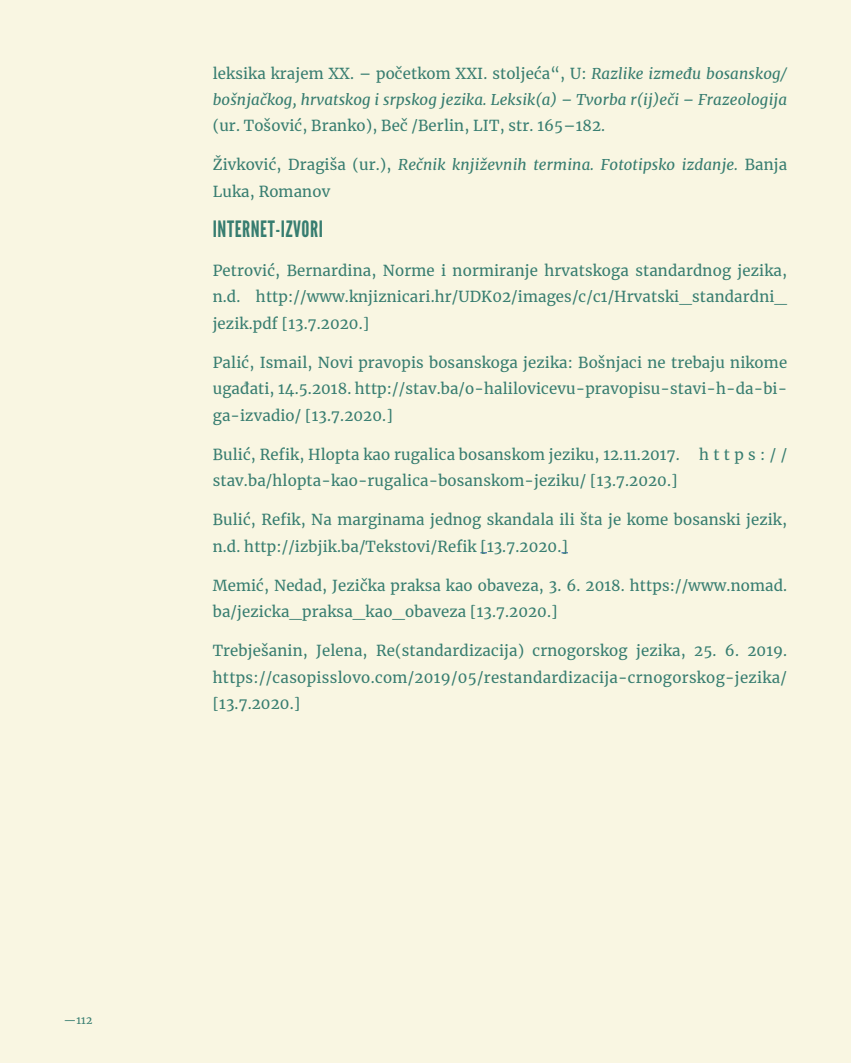
<style>
.page{position:relative;width:851px;height:1063px;background:#fff}
.page>*{position:absolute;margin:0;border:0;box-sizing:border-box;transform-origin:0 0}
.t1{font:22.5px "League Gothic";letter-spacing:.025em;color:#377d70}
.t2{font:15px/26.4px "Merriweather";letter-spacing:.01em;color:#377d70;text-align:justify}
.t3{font:italic 15px/26.4px "Merriweather";letter-spacing:.01em;color:#377d70}
.t4{font:10.5px "Merriweather";color:#377d70}
.s1{font-style:normal}
</style>
<div class="page">
<div style="left:0;top:0;width:850px;height:1063px;background:#f9f6e2"></div>
<p class="t3" style="left:213px;top:60px;width:576px"><span class="s1">leksika krajem XX. – početkom XXI. stoljeća“, U:</span> Razlike između bosanskog/ bošnjačkog, hrvatskog i srpskog jezika. Leksik(a) – Tvorba r(ij)eči – Frazeologija</p>
<p class="t2" style="left:213px;top:112px;width:394px">(ur. Tošović, Branko), Beč /Berlin, LIT, str. 165–182.</p>
<p class="t3" style="left:213px;top:151px;width:576px"><span class="s1">Živković, Dragiša (ur.),</span> Rečnik književnih termina. Fototipsko izdanje. <span class="s1">Banja<br>Luka, Romanov</span></p>
<h1 class="t1" style="left:213px;top:215px;width:112px">INTERNET-IZVORI</h1>
<p class="t2" style="left:213px;top:257px;width:576px">Petrović, Bernardina, Norme i normiranje hrvatskoga standardnog jezika, n.d. http://www.knjiznicari.hr/UDK02/images/c/c1/Hrvatski_standardni_ jezik.pdf [13.7.2020.]</p>
<p class="t2" style="left:213px;top:349px;width:576px">Palić, Ismail, Novi pravopis bosanskoga jezika: Bošnjaci ne trebaju nikome ugađati, 14.5.2018. http://stav.ba/o-halilovicevu-pravopisu-stavi-h-da-bi&shy;ga-izvadio/ [13.7.2020.]</p>
<p class="t2" style="left:213px;top:441px;width:468px">Bulić, Refik, Hlopta kao rugalica bosanskom jeziku, 12.11.2017.</p>
<p class="t2" style="left:699px;top:441px;width:90px">https://</p>
<p class="t2" style="left:213px;top:467px;width:466px">stav.ba/hlopta-kao-rugalica-bosanskom-jeziku/ [13.7.2020.]</p>
<p class="t2" style="left:213px;top:506px;width:576px">Bulić, Refik, Na marginama jednog skandala ili šta je kome bosanski jezik, n.d. http://izbjik.ba/Tekstovi/Refik [13.7.2020.]</p>
<p class="t2" style="left:213px;top:572px;width:576px">Memić, Nedad, Jezička praksa kao obaveza, 3. 6. 2018. https://www.nomad. ba/jezicka_praksa_kao_obaveza [13.7.2020.]</p>
<p class="t2" style="left:213px;top:637px;width:576px">Trebješanin, Jelena, Re(standardizacija) crnogorskog jezika, 25. 6. 2019. https://casopisslovo.com/2019/05/restandardizacija-crnogorskog-jezika/ [13.7.2020.]</p>
<p class="t4" style="left:64px;top:1013px;width:30px">—112</p>
</div>
